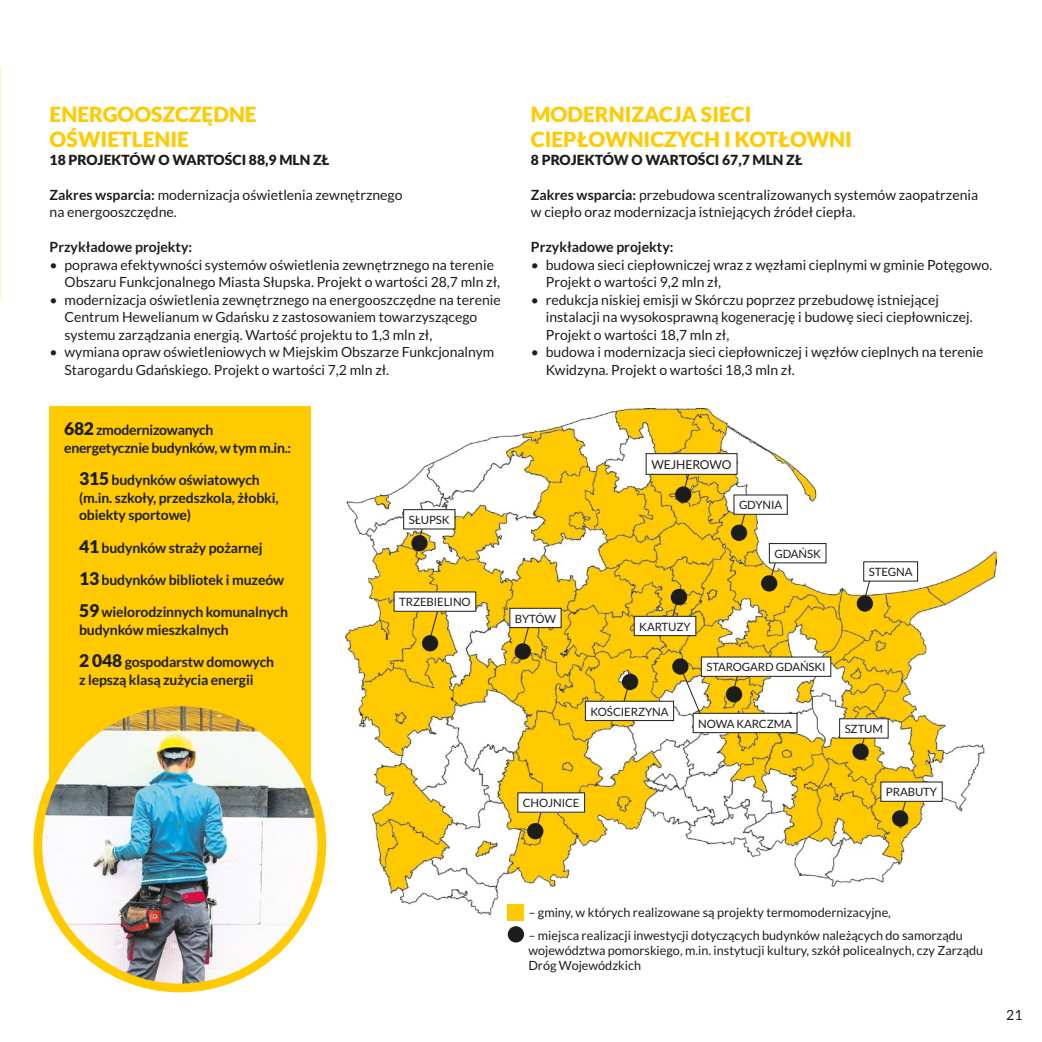
<style>
.page{position:relative;width:1042px;height:1042px;background:#fff}
.page>*{position:absolute;margin:0;border:0;box-sizing:border-box;transform-origin:0 0}
.t1{font:900 21px/25.2px "Lato";color:#ffca00}
.t2{font:14px/17.5px "Lato";color:#1d1d1b}
.t3{font:700 14px/17.5px "Lato";letter-spacing:-.01em;color:#1d1d1b}
.t4{font:900 14px "Lato";color:#1d1d1b}
.t5{font:12.6px/15.2px "Lato";color:#1d1d1b}
.t6{font:12.25px "Lato";letter-spacing:-.01em;color:#1d1d1b}
.t7{font:11.38px "Lato";letter-spacing:-.01em;color:#1d1d1b}
.s1{font-weight:700}
.s2{font-weight:900;font-size:17.5px}
</style>
<div class="page">
<img style="left:345px;top:409px;width:651px;height:506px">
<div style="left:515px;top:643px;width:16px;height:16px;background:#1d1d1b;border-radius:50%"></div>
<div style="left:508px;top:926px;width:16px;height:16px;background:#1d1d1b;border-radius:50%"></div>
<svg style="left:411px;top:535px;width:17px;height:16px"></svg>
<div style="left:527px;top:823px;width:16px;height:16px;background:#1d1d1b;border-radius:50%"></div>
<div style="left:761px;top:575px;width:16px;height:16px;background:#1d1d1b;border-radius:50%"></div>
<div style="left:892px;top:810px;width:16px;height:16px;background:#1d1d1b;border-radius:50%"></div>
<div style="left:856px;top:595px;width:17px;height:17px;background:#1d1d1b;border-radius:50%"></div>
<div style="left:726px;top:686px;width:16px;height:16px;background:#1d1d1b;border-radius:50%"></div>
<div style="left:852px;top:743px;width:17px;height:17px;background:#1d1d1b;border-radius:50%"></div>
<div style="left:671px;top:589px;width:16px;height:16px;background:#1d1d1b;border-radius:50%"></div>
<div style="left:622px;top:674px;width:16px;height:16px;background:#1d1d1b;border-radius:50%"></div>
<div style="left:672px;top:658px;width:16px;height:16px;background:#1d1d1b;border-radius:50%"></div>
<div style="left:731px;top:524px;width:16px;height:17px;background:#1d1d1b;border-radius:50%"></div>
<div style="left:422px;top:635px;width:16px;height:16px;background:#1d1d1b;border-radius:50%"></div>
<svg style="left:522px;top:628px;width:10px;height:19px"></svg>
<svg style="left:416px;top:529px;width:10px;height:20px"></svg>
<svg style="left:535px;top:812px;width:10px;height:20px"></svg>
<svg style="left:429px;top:612px;width:9px;height:29px"></svg>
<svg style="left:731px;top:677px;width:10px;height:13px"></svg>
<svg style="left:768px;top:554px;width:10px;height:30px"></svg>
<svg style="left:863px;top:581px;width:10px;height:21px"></svg>
<svg style="left:670px;top:593px;width:10px;height:23px"></svg>
<svg style="left:621px;top:678px;width:10px;height:23px"></svg>
<svg style="left:679px;top:665px;width:23px;height:53px"></svg>
<svg style="left:901px;top:802px;width:9px;height:14px"></svg>
<svg style="left:859px;top:738px;width:10px;height:14px"></svg>
<svg style="left:738px;top:515px;width:10px;height:19px"></svg>
<div style="left:510px;top:608px;width:51px;height:19px;background:#fff"></div>
<div style="left:509px;top:608px;width:52px;height:20px;border:1px solid #1d1d1b"></div>
<div style="left:404px;top:510px;width:51px;height:19px;background:#fff"></div>
<div style="left:403px;top:509px;width:52px;height:20px;border:1px solid #1d1d1b"></div>
<div style="left:394px;top:592px;width:82px;height:19px;background:#fff"></div>
<div style="left:394px;top:591px;width:82px;height:21px;border:1px solid #1d1d1b"></div>
<div style="left:675px;top:486px;width:16px;height:17px;background:#1d1d1b;border-radius:50%"></div>
<svg style="left:682px;top:475px;width:10px;height:20px"></svg>
<div style="left:646px;top:454px;width:91px;height:20px;background:#fff"></div>
<div style="left:646px;top:453px;width:91px;height:22px;border:1px solid #1d1d1b"></div>
<div style="left:701px;top:657px;width:130px;height:19px;background:#fff"></div>
<div style="left:701px;top:656px;width:130px;height:21px;border:1px solid #1d1d1b"></div>
<div style="left:693px;top:713px;width:104px;height:19px;background:#fff"></div>
<div style="left:693px;top:713px;width:104px;height:20px;border:1px solid #1d1d1b"></div>
<div style="left:881px;top:782px;width:61px;height:19px;background:#fff"></div>
<div style="left:880px;top:781px;width:62px;height:21px;border:1px solid #1d1d1b"></div>
<div style="left:839px;top:719px;width:49px;height:19px;background:#fff"></div>
<div style="left:634px;top:616px;width:62px;height:19px;background:#fff"></div>
<div style="left:634px;top:616px;width:62px;height:20px;border:1px solid #1d1d1b"></div>
<div style="left:585px;top:701px;width:88px;height:19px;background:#fff"></div>
<div style="left:585px;top:701px;width:89px;height:20px;border:1px solid #1d1d1b"></div>
<div style="left:769px;top:543px;width:57px;height:20px;background:#fff"></div>
<div style="left:769px;top:543px;width:57px;height:20px;border:1px solid #1d1d1b"></div>
<div style="left:864px;top:562px;width:53px;height:19px;background:#fff"></div>
<div style="left:734px;top:495px;width:53px;height:19px;background:#fff"></div>
<div style="left:733px;top:494px;width:54px;height:21px;border:1px solid #1d1d1b"></div>
<div style="left:518px;top:793px;width:66px;height:19px;background:#fff"></div>
<div style="left:507px;top:904px;width:17px;height:17px;background:#ffca00"></div>
<div style="left:49px;top:406px;width:261px;height:437px;background:#ffca00"></div>
<img style="left:41px;top:702px;width:281px;height:286px">
<div style="left:33px;top:697px;width:293px;height:295px;border:9px solid #ffca00;border-radius:50%"></div>
<h1 class="t1" style="left:50px;top:101px;width:209px">ENERGOOSZCZĘDNE<br>OŚWIETLENIE</h1>
<p class="t4" style="left:50px;top:152px;width:281px">18 PROJEKTÓW O WARTOŚCI 88,9 MLN ZŁ</p>
<p class="t2" style="left:50px;top:186px;width:354px"><span class="s1">Zakres wsparcia:</span> modernizacja oświetlenia zewnętrznego na energooszczędne.</p>
<p class="t3" style="left:50px;top:238px;width:144px">Przykładowe projekty:</p>
<p class="t2" style="left:64px;top:256px;width:437px;text-indent:-15px">• poprawa efektywności systemów oświetlenia zewnętrznego na terenie<br>Obszaru Funkcjonalnego Miasta Słupska. Projekt o wartości 28,7 mln zł,</p>
<p class="t2" style="left:64px;top:291px;width:438px;text-indent:-15px">• modernizacja oświetlenia zewnętrznego na energooszczędne na terenie<br>Centrum Hewelianum w Gdańsku z zastosowaniem towarzyszącego systemu zarządzania energią. Wartość projektu to 1,3 mln zł,</p>
<p class="t2" style="left:64px;top:343px;width:431px;text-indent:-15px">• wymiana opraw oświetleniowych w Miejskim Obszarze Funkcjonalnym<br>Starogardu Gdańskiego. Projekt o wartości 7,2 mln zł.</p>
<h1 class="t1" style="left:531px;top:101px;width:322px">MODERNIZACJA SIECI<br>CIEPŁOWNICZYCH I KOTŁOWNI</h1>
<p class="t4" style="left:531px;top:152px;width:273px">8 PROJEKTÓW O WARTOŚCI 67,7 MLN ZŁ</p>
<p class="t2" style="left:531px;top:186px;width:449px"><span class="s1">Zakres wsparcia:</span> przebudowa scentralizowanych systemów zaopatrzenia w ciepło oraz modernizacja istniejących źródeł ciepła.</p>
<p class="t3" style="left:531px;top:238px;width:144px">Przykładowe projekty:</p>
<p class="t2" style="left:546px;top:256px;width:448px;text-indent:-15px">• budowa sieci ciepłowniczej wraz z węzłami cieplnymi w gminie Potęgowo.<br>Projekt o wartości 9,2 mln zł,</p>
<p class="t2" style="left:546px;top:291px;width:428px;text-indent:-15px">• redukcja niskiej emisji w Skórczu poprzez przebudowę istniejącej instalacji na wysokosprawną kogenerację i budowę sieci ciepłowniczej.<br>Projekt o wartości 18,7 mln zł,</p>
<p class="t2" style="left:546px;top:343px;width:439px;text-indent:-15px">• budowa i modernizacja sieci ciepłowniczej i węzłów cieplnych na terenie<br>Kwidzyna. Projekt o wartości 18,3 mln zł.</p>
<p class="t3" style="left:64px;top:421px;width:229px"><span class="s2">682</span> zmodernizowanych energetycznie budynków, w tym m.in.:</p>
<p class="t3" style="left:79px;top:471px;width:201px"><span class="s2">315</span> budynków oświatowych (m.in. szkoły, przedszkola, żłobki, obiekty sportowe)</p>
<p class="t3" style="left:79px;top:538px;width:185px"><span class="s2">41</span> budynków straży pożarnej</p>
<p class="t3" style="left:79px;top:571px;width:207px"><span class="s2">13</span> budynków bibliotek i muzeów</p>
<p class="t3" style="left:79px;top:603px;width:210px"><span class="s2">59</span> wielorodzinnych komunalnych budynków mieszkalnych</p>
<p class="t3" style="left:79px;top:653px;width:197px"><span class="s2">2 048</span> gospodarstw domowych z lepszą klasą zużycia energii</p>
<p class="t7" style="left:409px;top:513px;width:42px">SŁUPSK</p>
<p class="t7" style="left:399px;top:596px;width:73px">TRZEBIELINO</p>
<p class="t7" style="left:515px;top:612px;width:43px">BYTÓW</p>
<p class="t6" style="left:651px;top:458px;width:82px">WEJHEROWO</p>
<p class="t7" style="left:739px;top:499px;width:45px">GDYNIA</p>
<p class="t7" style="left:774px;top:547px;width:48px">GDAŃSK</p>
<p class="t7" style="left:639px;top:620px;width:53px">KARTUZY</p>
<p class="t7" style="left:590px;top:705px;width:80px">KOŚCIERZYNA</p>
<p class="t7" style="left:706px;top:661px;width:121px">STAROGARD GDAŃSKI</p>
<p class="t7" style="left:698px;top:717px;width:95px">NOWA KARCZMA</p>
<p class="t7" style="left:869px;top:565px;width:45px">STEGNA</p>
<p class="t7" style="left:844px;top:722px;width:40px">SZTUM</p>
<p class="t7" style="left:523px;top:796px;width:58px">CHOJNICE</p>
<p class="t7" style="left:886px;top:786px;width:53px">PRABUTY</p>
<p class="t5" style="left:528px;top:905px;width:364px">– gminy, w których realizowane są projekty termomodernizacyjne,</p>
<p class="t5" style="left:528px;top:927px;width:456px">– miejsca realizacji inwestycji dotyczących budynków należących do samorządu województwa pomorskiego, m.in. instytucji kultury, szkół policealnych, czy Zarządu<br>Dróg Wojewódzkich</p>
<p class="t2" style="left:1006px;top:1005px;width:18px">21</p>
</div>
